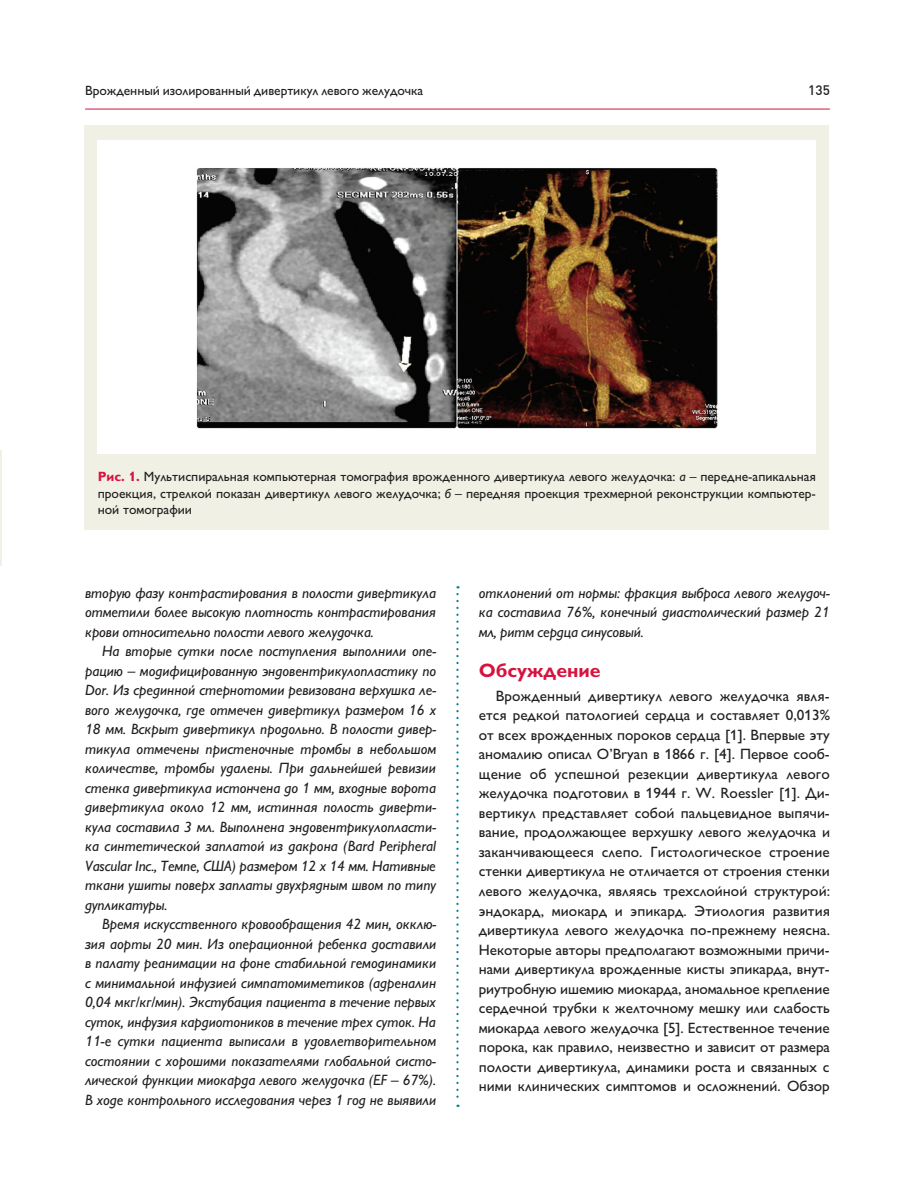
<style>
.page{position:relative;width:915px;height:1191px;background:#fff}
.page>*{position:absolute;margin:0;border:0;box-sizing:border-box;transform-origin:0 0}
.t1{font:700 19.5px "Gill Sans C";letter-spacing:-.005em;color:#d7123e}
.t2{font:italic 15px/19.5px "Gill Sans C";letter-spacing:-.005em;color:#231f20;text-align:justify}
.t3{font:15px/19.5px "Gill Sans C";letter-spacing:.005em;color:#231f20;text-align:justify}
.t4{font:13.5px/16.5px "Gill Sans C";letter-spacing:-.005em;color:#231f20;text-align:justify}
.t5{font:500 13.5px "DIN Cyr";color:#231f20}
.s1{font-weight:700;color:#d7123e}
.s2{font-style:italic}
</style>
<div class="page">
<hr style="left:85px;top:109px;width:744px;height:1px;background:#d7123e">
<hr style="left:0;top:450px;width:1px;height:116px;background:#f1f0e4">
<div style="left:84px;top:126px;width:744px;height:404px;background:#f1f0e4"></div>
<div style="left:98px;top:140px;width:717px;height:313px;background:#fff"></div>
<svg style="left:456px;top:594px;width:2px;height:513px"></svg>
<img style="left:196px;top:168px;width:520px;height:260px">
<p class="t4" style="left:85px;top:83px;width:339px">Врожденный изолированный дивертикул левого желудочка</p>
<p class="t5" style="left:808px;top:83px;width:23px">135</p>
<p class="t4" style="left:98px;top:468px;width:719px"><span class="s1">Рис. 1.</span> Мультиспиральная компьютерная томография врожденного дивертикула левого желудочка: <span class="s2">а</span> – передне-апикальная проекция, стрелкой показан дивертикул левого желудочка; <span class="s2">б</span> – передняя проекция трехмерной реконструкции компьютер&shy;ной томографии</p>
<p class="t2" style="left:85px;top:583px;width:352px">вторую фазу контрастирования в полости дивертикула отметили более высокую плотность контрастирования крови относительно полости левого желудочка.</p>
<p class="t2" style="left:85px;top:641px;width:352px;text-indent:17px">На вторые сутки после поступления выполнили опе&shy;рацию – модифицированную эндовентрикулопластику по Dor. Из срединной стернотомии ревизована верхушка ле&shy;вого желудочка, где отмечен дивертикул размером 16 х 18 мм. Вскрыт дивертикул продольно. В полости дивер&shy;тикула отмечены пристеночные тромбы в небольшом количестве, тромбы удалены. При дальнейшей ревизии стенка дивертикула истончена до 1 мм, входные ворота дивертикула около 12 мм, истинная полость диверти&shy;кула составила 3 мл. Выполнена эндовентрикулопласти&shy;ка синтетической заплатой из дакрона (Bard Peripheral Vascular Inc., Темпе, США) размером 12 х 14 мм. Нативные ткани ушиты поверх заплаты двухрядным швом по типу дупликатуры.</p>
<p class="t2" style="left:85px;top:914px;width:353px;text-indent:17px">Время искусственного кровообращения 42 мин, окклю&shy;зия аорты 20 мин. Из операционной ребенка доставили в палату реанимации на фоне стабильной гемодинамики с минимальной инфузией симпатомиметиков (адреналин 0,04 мкг/кг/мин). Экстубация пациента в течение первых суток, инфузия кардиотоников в течение трех суток. На 11-е сутки пациента выписали в удовлетворительном состоянии с хорошими показателями глобальной систо&shy;лической функции миокарда левого желудочка (EF – 67%).<br>В ходе контрольного исследования через 1 год не выявили</p>
<p class="t2" style="left:478px;top:583px;width:352px">отклонений от нормы: фракция выброса левого желудоч&shy;ка составила 76%, конечный диастолический размер 21 мл, ритм сердца синусовый.</p>
<h1 class="t1" style="left:478px;top:659px;width:123px">Обсуждение</h1>
<p class="t3" style="left:478px;top:686px;width:352px;text-indent:17px">Врожденный дивертикул левого желудочка явля&shy;ется редкой патологией сердца и составляет 0,013% от всех врожденных пороков сердца [1]. Впервые эту аномалию описал O’Bryan в 1866 г. [4]. Первое сооб&shy;щение об успешной резекции дивертикула левого желудочка подготовил в 1944 г. W. Roessler [1]. Ди&shy;вертикул представляет собой пальцевидное выпячи&shy;вание, продолжающее верхушку левого желудочка и заканчивающееся слепо. Гистологическое строение стенки дивертикула не отличается от строения стенки левого желудочка, являясь трехслойной структурой: эндокард, миокард и эпикард. Этиология развития дивертикула левого желудочка по-прежнему неясна.<br>Некоторые авторы предполагают возможными причи&shy;нами дивертикула врожденные кисты эпикарда, внут&shy;риутробную ишемию миокарда, аномальное крепление сердечной трубки к желточному мешку или слабость миокарда левого желудочка [5]. Естественное течение порока, как правило, неизвестно и зависит от размера полости дивертикула, динамики роста и связанных с ними клинических симптомов и осложнений. Обзор</p>
</div>
